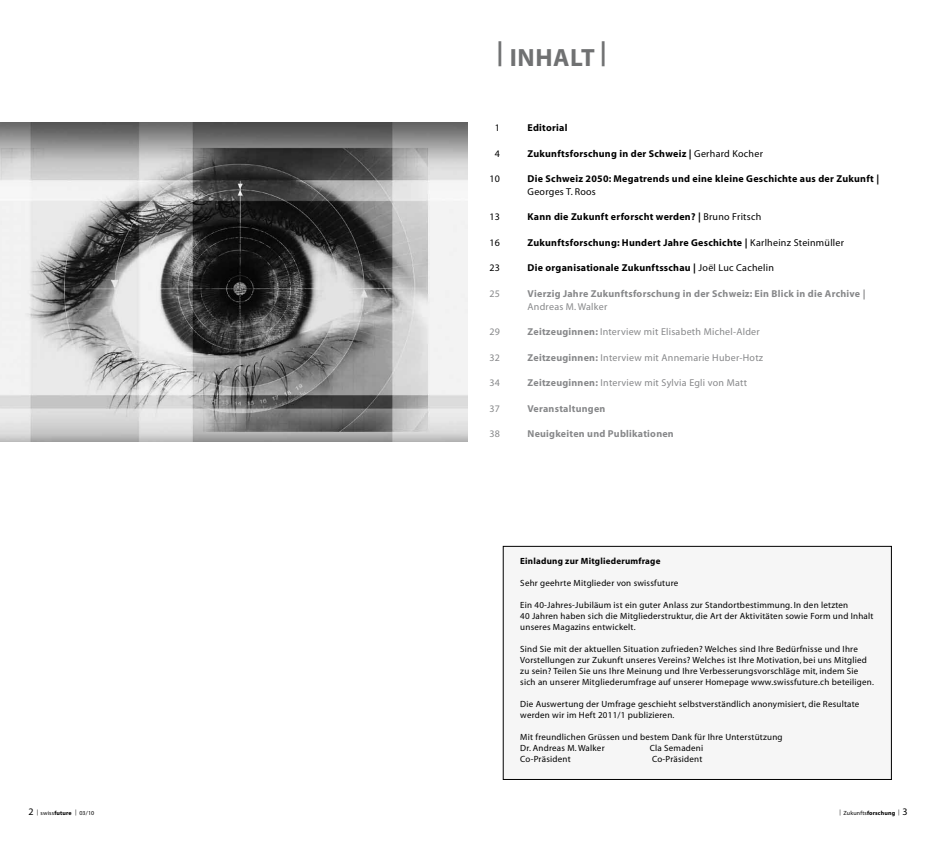
<style>
.page{position:relative;width:936px;height:842px;background:#fff}
.page>*{position:absolute;margin:0;border:0;box-sizing:border-box;transform-origin:0 0}
.t1{font:700 25px "Myriad";letter-spacing:.025em;color:#707172}
.t2{font:700 10px "Myriad";letter-spacing:.025em;color:#000}
.t3{font:10px "Myriad";letter-spacing:.025em;color:#87888a}
.t4{font:700 10px "Myriad";letter-spacing:.025em;color:#87888a}
.t5{font:10px "Myriad";letter-spacing:.025em;color:#000}
.t6{font:9px/11px "Myriad";letter-spacing:.025em;color:#000}
.t7{font:700 9px "Myriad";letter-spacing:.025em;color:#000}
.t8{font:700 6px "Myriad";letter-spacing:.025em;color:#000}
.t9{font:6px "Myriad";letter-spacing:.025em;color:#000}
.s1{font-weight:400}
.s2{font-weight:700}
.s3{font-size:10px}
.s4{font-weight:400;font-size:10px}
</style>
<div class="page">
<div style="left:503px;top:546px;width:388px;height:233px;background:#f6f6f6"></div>
<div style="left:503px;top:546px;width:388px;height:234px;border:1px solid #000"></div>
<img style="left:0;top:123px;width:468px;height:318px">
<h1 class="t1" style="left:496px;top:44px;width:112px">| INHALT |</h1>
<p class="t5" style="left:495px;top:123px;width:7px">1</p>
<p class="t5" style="left:495px;top:148px;width:7px">4</p>
<p class="t5" style="left:489px;top:174px;width:12px">10</p>
<p class="t5" style="left:489px;top:212px;width:12px">13</p>
<p class="t5" style="left:489px;top:238px;width:12px">16</p>
<p class="t5" style="left:489px;top:263px;width:12px">23</p>
<p class="t3" style="left:489px;top:289px;width:12px">25</p>
<p class="t3" style="left:489px;top:327px;width:12px">29</p>
<p class="t3" style="left:489px;top:352px;width:12px">32</p>
<p class="t3" style="left:489px;top:378px;width:12px">34</p>
<p class="t3" style="left:489px;top:403px;width:12px">37</p>
<p class="t3" style="left:489px;top:429px;width:12px">38</p>
<p class="t2" style="left:527px;top:123px;width:41px">Editorial</p>
<p class="t2" style="left:527px;top:148px;width:237px">Zukunftsforschung in der Schweiz | <span class="s1">Gerhard Kocher</span></p>
<p class="t2" style="left:527px;top:174px;width:353px">Die Schweiz 2050: Megatrends und eine kleine Geschichte aus der Zukunft |</p>
<p class="t5" style="left:527px;top:187px;width:70px">Georges T. Roos</p>
<p class="t2" style="left:527px;top:212px;width:235px">Kann die Zukunft erforscht werden? | <span class="s1">Bruno Fritsch</span></p>
<p class="t2" style="left:527px;top:237px;width:318px">Zukunftsforschung: Hundert Jahre Geschichte | <span class="s1">Karlheinz Steinmüller</span></p>
<p class="t2" style="left:527px;top:263px;width:248px">Die organisationale Zukunftsschau | <span class="s1">Joël Luc Cachelin</span></p>
<p class="t4" style="left:527px;top:288px;width:339px">Vierzig Jahre Zukunftsforschung in der Schweiz: Ein Blick in die Archive |</p>
<p class="t3" style="left:527px;top:301px;width:81px">Andreas M. Walker</p>
<p class="t3" style="left:527px;top:327px;width:234px"><span class="s2">Zeitzeuginnen:</span> Interview mit Elisabeth Michel-Alder</p>
<p class="t3" style="left:527px;top:352px;width:237px"><span class="s2">Zeitzeuginnen:</span> Interview mit Annemarie Huber-Hotz</p>
<p class="t3" style="left:527px;top:378px;width:221px"><span class="s2">Zeitzeuginnen:</span> Interview mit Sylvia Egli von Matt</p>
<p class="t4" style="left:527px;top:403px;width:79px">Veranstaltungen</p>
<p class="t4" style="left:527px;top:429px;width:148px">Neuigkeiten und Publikationen</p>
<p class="t7" style="left:520px;top:557px;width:142px">Einladung zur Mitgliederumfrage</p>
<p class="t6" style="left:520px;top:578px;width:159px">Sehr geehrte Mitglieder von swissfuture</p>
<p class="t6" style="left:520px;top:600px;width:354px">Ein 40-Jahres-Jubiläum ist ein guter Anlass zur Standortbestimmung. In den letzten<br>40 Jahren haben sich die Mitgliederstruktur, die Art der Aktivitäten sowie Form und Inhalt unseres Magazins entwickelt.</p>
<p class="t6" style="left:520px;top:644px;width:355px">Sind Sie mit der aktuellen Situation zufrieden? Welches sind Ihre Bedürfnisse und Ihre Vorstellungen zur Zukunft unseres Vereins? Welches ist Ihre Motivation, bei uns Mitglied zu sein? Teilen Sie uns Ihre Meinung und Ihre Verbesserungsvorschläge mit, indem Sie sich an unserer Mitgliederumfrage auf unserer Homepage www.swissfuture.ch beteiligen.</p>
<p class="t6" style="left:520px;top:699px;width:340px">Die Auswertung der Umfrage geschieht selbstverständlich anonymisiert, die Resultate werden wir im Heft 2011/1 publizieren.</p>
<p class="t6" style="left:520px;top:732px;width:264px">Mit freundlichen Grüssen und bestem Dank für Ihre Unterstützung<br>Dr. Andreas M. Walker</p>
<p class="t6" style="left:649px;top:743px;width:55px">Cla Semadeni</p>
<p class="t6" style="left:520px;top:754px;width:52px">Co-Präsident</p>
<p class="t6" style="left:652px;top:754px;width:52px">Co-Präsident</p>
<p class="t9" style="left:28px;top:810px;width:67px"><span class="s3">2</span> <sup>|</sup> swiss<span class="s2">future</span> <sup>|</sup> 03/10</p>
<p class="t8" style="left:839px;top:810px;width:69px"><sup>|</sup> <span class="s1">Zukunfts</span>forschung <sup>|</sup> <span class="s4">3</span></p>
</div>
